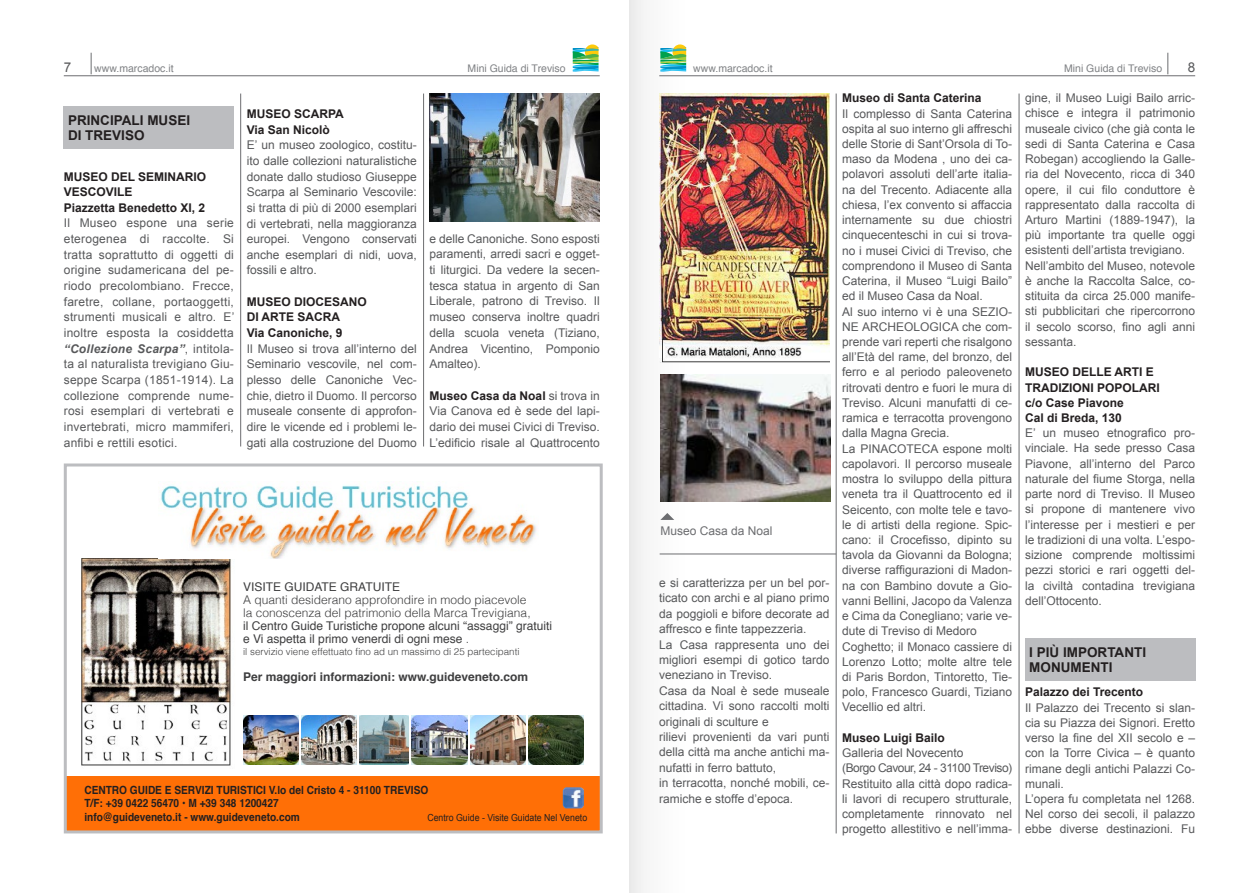
<style>
.page{position:relative;width:1259px;height:893px;background:#fff}
.page>*{position:absolute;margin:0;border:0;box-sizing:border-box;transform-origin:0 0}
.t1{font:700 13.5px/15px "Arial";color:#231f20}
.t2{font:13.5px "Arial";color:#57585a}
.t3{font:12px/15.3px "Arial";color:#57585a;text-align:justify}
.t4{font:700 12px/15.6px "Arial";color:#231f20}
.t5{font:12px/12.9px "Helvetica";color:#3e3e3f}
.t6{font:300 12px/12.9px "Helvetica";color:#3e3e3f}
.t7{font:700 12px "Helvetica";color:#3e3e3f}
.t8{font:12px "Arial";color:#6c6d70}
.t9{font:700 11.25px/13.5px "Helvetica";color:#231f20;scale:.9 1}
.t10{font:10.5px "Helvetica";color:#808285}
.t11{font:300 9.75px "Helvetica";color:#3e3e3f}
.t12{font:9.75px "Arial";color:#231f20;scale:.9 1}
.s1{font-weight:700;font-style:italic}
.s2{font-weight:700;color:#231f20}
.s3{font-weight:300}
</style>
<div class="page">
<hr style="left:659px;top:75px;width:536px;height:1px;background:#6c6d70">
<hr style="left:64px;top:75px;width:536px;height:1px;background:#6c6d70">
<svg style="left:1167px;top:53px;width:1px;height:21px"></svg>
<svg style="left:91px;top:53px;width:1px;height:21px"></svg>
<svg style="left:573px;top:44px;width:25px;height:28px"></svg>
<svg style="left:660px;top:44px;width:26px;height:28px"></svg>
<div style="left:64px;top:107px;width:170px;height:42px;background:#bcbdc0"></div>
<svg style="left:660px;top:513px;width:14px;height:7px"></svg>
<hr style="left:240px;top:94px;width:1px;height:352px;background:#6c6d70">
<hr style="left:423px;top:94px;width:1px;height:352px;background:#6c6d70">
<div style="left:1025px;top:639px;width:170px;height:42px;background:#bcbdc0"></div>
<hr style="left:836px;top:94px;width:1px;height:739px;background:#6c6d70">
<hr style="left:1018px;top:94px;width:1px;height:739px;background:#6c6d70">
<hr style="left:659px;top:554px;width:177px;height:1px;background:#6c6d70">
<div style="left:65px;top:776px;width:536px;height:56px;background:#ff6f06"></div>
<img style="left:81px;top:559px;width:150px;height:207px">
<img style="left:160px;top:485px;width:377px;height:74px">
<img style="left:563px;top:787px;width:21px;height:21px">
<img style="left:243px;top:715px;width:55px;height:50px">
<img style="left:301px;top:715px;width:55px;height:50px">
<img style="left:359px;top:715px;width:50px;height:50px">
<img style="left:412px;top:715px;width:55px;height:50px">
<img style="left:470px;top:715px;width:55px;height:50px">
<img style="left:528px;top:715px;width:55px;height:50px">
<div style="left:64px;top:463px;width:539px;height:370px;border:3px solid #bcbdc0"></div>
<img style="left:429px;top:94px;width:171px;height:127px">
<img style="left:659px;top:94px;width:170px;height:269px">
<img style="left:660px;top:374px;width:170px;height:128px">
<p class="t2" style="left:64px;top:58px;width:9px">7</p>
<p class="t10" style="left:94px;top:60px;width:81px">www.marcadoc.it</p>
<p class="t10" style="left:467px;top:60px;width:100px">Mini Guida di Treviso</p>
<p class="t10" style="left:693px;top:60px;width:81px">www.marcadoc.it</p>
<p class="t10" style="left:1064px;top:60px;width:100px">Mini Guida di Treviso</p>
<p class="t2" style="left:1187px;top:58px;width:9px">8</p>
<p class="t1" style="left:68px;top:114px;width:124px">PRINCIPALI MUSEI<br>DI TREVISO</p>
<p class="t4" style="left:64px;top:169px;width:144px">MUSEO DEL SEMINARIO<br>VESCOVILE<br>Piazzetta Benedetto XI, 2</p>
<p class="t3" style="left:64px;top:216px;width:172px">Il Museo espone una serie eterogenea di raccolte. Si tratta soprattutto di oggetti di origine sudamericana del pe&shy;riodo precolombiano. Frecce, faretre, collane, portaoggetti, strumenti musicali e altro. E’ inoltre esposta la cosiddetta <span class="s1">“Collezione Scarpa”</span>, intitola&shy;ta al naturalista trevigiano Giu&shy;seppe Scarpa (1851-1914). La collezione comprende nume&shy;rosi esemplari di vertebrati e invertebrati, micro mammiferi, anfibi e rettili esotici.</p>
<p class="t4" style="left:247px;top:106px;width:99px">MUSEO SCARPA<br>Via San Nicolò</p>
<p class="t3" style="left:247px;top:137px;width:172px">E’ un museo zoologico, costitu&shy;ito dalle collezioni naturalistiche donate dallo studioso Giuseppe Scarpa al Seminario Vescovile: si tratta di più di 2000 esemplari di vertebrati, nella maggioranza europei. Vengono conservati anche esemplari di nidi, uova, fossili e altro.</p>
<p class="t4" style="left:247px;top:294px;width:122px">MUSEO DIOCESANO<br>DI ARTE SACRA<br>Via Canoniche, 9</p>
<p class="t3" style="left:247px;top:341px;width:172px">Il Museo si trova all’interno del Seminario vescovile, nel com&shy;plesso delle Canoniche Vec&shy;chie, dietro il Duomo. Il percorso museale consente di approfon&shy;dire le vicende ed i problemi le&shy;gati alla costruzione del Duomo</p>
<p class="t3" style="left:429px;top:231px;width:172px;line-height:15.8px">e delle Canoniche. Sono esposti paramenti, arredi sacri e ogget&shy;ti liturgici. Da vedere la secen&shy;tesca statua in argento di San Liberale, patrono di Treviso. Il museo conserva inoltre quadri della scuola veneta (Tiziano, Andrea Vicentino, Pomponio Amalteo).</p>
<p class="t3" style="left:429px;top:388px;width:172px;line-height:15.8px"><span class="s2">Museo Casa da Noal</span> si trova in Via Canova ed è sede del lapi&shy;dario dei musei Civici di Treviso.<br>L’edificio risale al Quattrocento</p>
<p class="t5" style="left:243px;top:581px;width:158px">VISITE GUIDATE GRATUITE</p>
<p class="t6" style="left:243px;top:592px;width:289px">A quanti desiderano approfondire in modo piacevole la conoscenza del patrimonio della Marca Trevigiana,</p>
<p class="t5" style="left:243px;top:619px;width:310px">il Centro Guide Turistiche propone alcuni “assaggi” gratuiti e Vi aspetta il primo venerdi di ogni mese <span class="s3">.</span></p>
<p class="t11" style="left:243px;top:644px;width:278px">il servizio viene effettuato fino ad un massimo di 25 partecipanti</p>
<p class="t7" style="left:243px;top:667px;width:286px">Per maggiori informazioni: www.guideveneto.com</p>
<p class="t9" style="left:84px;top:783px;width:383px">CENTRO GUIDE E SERVIZI TURISTICI V.lo del Cristo 4 - 31100 TREVISO<br>T/F: +39 0422 56470 • M +39 348 1200427<br>info@guideveneto.it - www.guideveneto.com</p>
<p class="t12" style="left:427px;top:811px;width:179px">Centro Guide - Visite Guidate Nel Veneto</p>
<p class="t8" style="left:660px;top:523px;width:114px">Museo Casa da Noal</p>
<p class="t3" style="left:659px;top:575px;width:172px;text-align:left">e si caratterizza per un bel por&shy;ticato con archi e al piano primo da poggioli e bifore decorate ad affresco e finte tappezzeria.<br>La Casa rappresenta uno dei migliori esempi di gotico tardo veneziano in Treviso.<br>Casa da Noal è sede museale cittadina. Vi sono raccolti molti originali di sculture e<br>rilievi provenienti da vari punti della città ma anche antichi ma&shy;nufatti in ferro battuto,<br>in terracotta, nonché mobili, ce&shy;ramiche e stoffe d’epoca.</p>
<p class="t4" style="left:842px;top:91px;width:141px">Museo di Santa Caterina</p>
<p class="t3" style="left:842px;top:106px;width:172px;text-align:left">Il complesso di Santa Caterina ospita al suo interno gli affreschi delle Storie di Sant’Orsola di To&shy;maso da Modena , uno dei ca&shy;polavori assoluti dell’arte italia&shy;na del Trecento. Adiacente alla chiesa, l’ex convento si affaccia internamente su due chiostri cinquecenteschi in cui si trova&shy;no i musei Civici di Treviso, che comprendono il Museo di Santa<br>Caterina, il Museo “Luigi Bailo” ed il Museo Casa da Noal.<br>Al suo interno vi è una SEZIO-<br>NE ARCHEOLOGICA che com&shy;prende vari reperti che risalgono all’Età del rame, del bronzo, del ferro e al periodo paleoveneto ritrovati dentro e fuori le mura di<br>Treviso. Alcuni manufatti di ce&shy;ramica e terracotta provengono dalla Magna Grecia.<br>La PINACOTECA espone molti capolavori. Il percorso museale mostra lo sviluppo della pittura veneta tra il Quattrocento ed il<br>Seicento, con molte tele e tavo&shy;le di artisti della regione. Spic&shy;cano: il Crocefisso, dipinto su tavola da Giovanni da Bologna; diverse raffigurazioni di Madon&shy;na con Bambino dovute a Gio&shy;vanni Bellini, Jacopo da Valenza e Cima da Conegliano; varie ve&shy;dute di Treviso di Medoro<br>Coghetto; il Monaco cassiere di<br>Lorenzo Lotto; molte altre tele di Paris Bordon, Tintoretto, Tie&shy;polo, Francesco Guardi, Tiziano<br>Vecellio ed altri.</p>
<p class="t4" style="left:842px;top:730px;width:104px">Museo Luigi Bailo</p>
<p class="t3" style="left:842px;top:745px;width:172px;text-align:left">Galleria del Novecento<br>(Borgo Cavour, 24 - 31100 Treviso)<br>Restituito alla città dopo radica&shy;li lavori di recupero strutturale, completamente rinnovato nel progetto allestitivo e nell’imma-</p>
<p class="t3" style="left:1025px;top:90px;width:172px;text-align:left">gine, il Museo Luigi Bailo arric&shy;chisce e integra il patrimonio museale civico (che già conta le sedi di Santa Caterina e Casa<br>Robegan) accogliendo la Galle&shy;ria del Novecento, ricca di 340 opere, il cui filo conduttore è rappresentato dalla raccolta di<br>Arturo Martini (1889-1947), la più importante tra quelle oggi esistenti dell’artista trevigiano.<br>Nell’ambito del Museo, notevole è anche la Raccolta Salce, co&shy;stituita da circa 25.000 manife&shy;sti pubblicitari che ripercorrono il secolo scorso, fino agli anni sessanta.</p>
<p class="t4" style="left:1025px;top:365px;width:136px">MUSEO DELLE ARTI E<br>TRADIZIONI POPOLARI c/o Case Piavone<br>Cal di Breda, 130</p>
<p class="t3" style="left:1025px;top:425px;width:172px">E’ un museo etnografico pro&shy;vinciale. Ha sede presso Casa Piavone, all’interno del Parco naturale del fiume Storga, nella parte nord di Treviso. Il Museo si propone di mantenere vivo l’interesse per i mestieri e per le tradizioni di una volta. L’espo&shy;sizione comprende moltissimi pezzi storici e rari oggetti del&shy;la civiltà contadina trevigiana dell’Ottocento.</p>
<p class="t1" style="left:1029px;top:645px;width:118px">I PIÙ IMPORTANTI<br>MONUMENTI</p>
<p class="t4" style="left:1025px;top:685px;width:120px">Palazzo dei Trecento</p>
<p class="t3" style="left:1025px;top:700px;width:172px;text-align:left">Il Palazzo dei Trecento si slan&shy;cia su Piazza dei Signori. Eretto verso la fine del XII secolo e – con la Torre Civica – è quanto rimane degli antichi Palazzi Co&shy;munali.<br>L’opera fu completata nel 1268.<br>Nel corso dei secoli, il palazzo ebbe diverse destinazioni. Fu</p>
</div>
